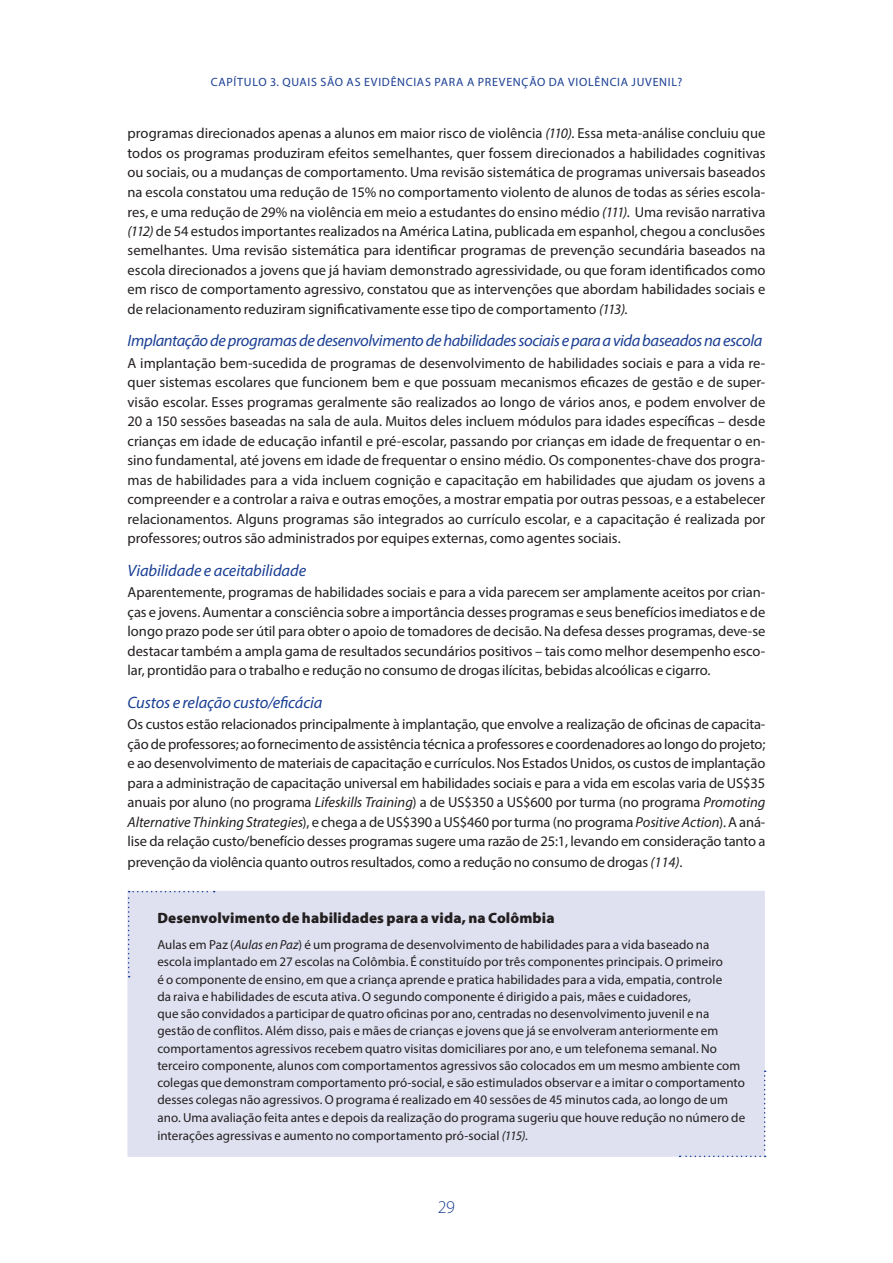
<style>
.page{position:relative;width:893px;height:1263px;background:#fff}
.page>*{position:absolute;margin:0;border:0;box-sizing:border-box;transform-origin:0 0}
.t1{font:300 18px "Myriad Pro";color:#1b3f94}
.t2{font:italic 16.5px "Myriad Pro";letter-spacing:-.02em;color:#1b3f94}
.t3{font:900 15px "Myriad Pro";letter-spacing:.01em;color:#231f20}
.t4{font:14.55px/19.5px "Myriad Pro";letter-spacing:-.01em;color:#231f20;text-align:justify}
.t5{font:13.05px/17.2px "Myriad Pro";letter-spacing:.005em;color:#231f20}
.t6{font:12px "Myriad Pro";letter-spacing:.06em;color:#1b3f94}
.s1{font-style:italic}
</style>
<div class="page">
<div style="left:128px;top:891px;width:637px;height:266px;background:#dfe1f0"></div>
<svg style="left:128px;top:891px;width:87px;height:86px"></svg>
<svg style="left:680px;top:1070px;width:86px;height:87px"></svg>
<p class="t6" style="left:211px;top:74px;width:473px">CAPÍTULO 3. QUAIS SÃO AS EVIDÊNCIAS PARA A PREVENÇÃO DA VIOLÊNCIA JUVENIL?</p>
<p class="t4" style="left:128px;top:124px;width:639px">programas direcionados apenas a alunos em maior risco de violência <span class="s1">(110)</span>. Essa meta-análise concluiu que todos os programas produziram efeitos semelhantes, quer fossem direcionados a habilidades cognitivas ou sociais, ou a mudanças de comportamento. Uma revisão sistemática de programas universais baseados na escola constatou uma redução de 15% no comportamento violento de alunos de todas as séries escola&shy;res, e uma redução de 29% na violência em meio a estudantes do ensino médio <span class="s1">(111)</span>. Uma revisão narrativa <span class="s1">(112)</span> de 54 estudos importantes realizados na América Latina, publicada em espanhol, chegou a conclusões semelhantes. Uma revisão sistemática para identificar programas de prevenção secundária baseados na escola direcionados a jovens que já haviam demonstrado agressividade, ou que foram identificados como em risco de comportamento agressivo, constatou que as intervenções que abordam habilidades sociais e de relacionamento reduziram significativamente esse tipo de comportamento <span class="s1">(113)</span>.</p>
<p class="t2" style="left:128px;top:331px;width:636px">Implantação de programas de desenvolvimento de habilidades sociais e para a vida baseados na escola</p>
<p class="t4" style="left:128px;top:353px;width:639px">A implantação bem-sucedida de programas de desenvolvimento de habilidades sociais e para a vida re&shy;quer sistemas escolares que funcionem bem e que possuam mecanismos eficazes de gestão e de super&shy;visão escolar. Esses programas geralmente são realizados ao longo de vários anos, e podem envolver de 20 a 150 sessões baseadas na sala de aula. Muitos deles incluem módulos para idades específicas – desde crianças em idade de educação infantil e pré-escolar, passando por crianças em idade de frequentar o en&shy;sino fundamental, até jovens em idade de frequentar o ensino médio. Os componentes-chave dos progra&shy;mas de habilidades para a vida incluem cognição e capacitação em habilidades que ajudam os jovens a compreender e a controlar a raiva e outras emoções, a mostrar empatia por outras pessoas, e a estabelecer relacionamentos. Alguns programas são integrados ao currículo escolar, e a capacitação é realizada por professores; outros são administrados por equipes externas, como agentes sociais.</p>
<p class="t2" style="left:128px;top:560px;width:180px">Viabilidade e aceitabilidade</p>
<p class="t4" style="left:128px;top:582px;width:639px">Aparentemente, programas de habilidades sociais e para a vida parecem ser amplamente aceitos por crian&shy;ças e jovens. Aumentar a consciência sobre a importância desses programas e seus benefícios imediatos e de longo prazo pode ser útil para obter o apoio de tomadores de decisão. Na defesa desses programas, deve-se destacar também a ampla gama de resultados secundários positivos – tais como melhor desempenho esco&shy;lar, prontidão para o trabalho e redução no consumo de drogas ilícitas, bebidas alcoólicas e cigarro.</p>
<p class="t2" style="left:128px;top:692px;width:197px">Custos e relação custo/eficácia</p>
<p class="t4" style="left:128px;top:714px;width:639px">Os custos estão relacionados principalmente à implantação, que envolve a realização de oficinas de capacita&shy;ção de professores; ao fornecimento de assistência técnica a professores e coordenadores ao longo do projeto; e ao desenvolvimento de materiais de capacitação e currículos. Nos Estados Unidos, os custos de implantação para a administração de capacitação universal em habilidades sociais e para a vida em escolas varia de US$35 anuais por aluno (no programa <span class="s1">Lifeskills Training</span>) a de US$350 a US$600 por turma (no programa <span class="s1">Promoting Alternative Thinking Strategies</span>), e chega a de US$390 a US$460 por turma (no programa <span class="s1">Positive Action</span>). A aná&shy;lise da relação custo/benefício desses programas sugere uma razão de 25:1, levando em consideração tanto a</p>
<p class="t4" style="left:128px;top:852px;width:556px">prevenção da violência quanto outros resultados, como a redução no consumo de drogas <span class="s1">(114)</span>.</p>
<p class="t3" style="left:157px;top:908px;width:399px">Desenvolvimento de habilidades para a vida, na Colômbia</p>
<p class="t5" style="left:157px;top:936px;width:589px">Aulas em Paz (<span class="s1">Aulas en Paz</span>) é um programa de desenvolvimento de habilidades para a vida baseado na escola implantado em 27 escolas na Colômbia. É constituído por três componentes principais. O primeiro<br>é o componente de ensino, em que a criança aprende e pratica habilidades para a vida, empatia, controle<br>da raiva e habilidades de escuta ativa. O segundo componente é dirigido a pais, mães e cuidadores,<br>que são convidados a participar de quatro oficinas por ano, centradas no desenvolvimento juvenil e na gestão de conflitos. Além disso, pais e mães de crianças e jovens que já se envolveram anteriormente em comportamentos agressivos recebem quatro visitas domiciliares por ano, e um telefonema semanal. No terceiro componente, alunos com comportamentos agressivos são colocados em um mesmo ambiente com colegas que demonstram comportamento pró-social, e são estimulados observar e a imitar o comportamento desses colegas não agressivos. O programa é realizado em 40 sessões de 45 minutos cada, ao longo de um ano. Uma avaliação feita antes e depois da realização do programa sugeriu que houve redução no número de interações agressivas e aumento no comportamento pró-social <span class="s1">(115)</span>.</p>
<p class="t1" style="left:438px;top:1196px;width:19px">29</p>
</div>
